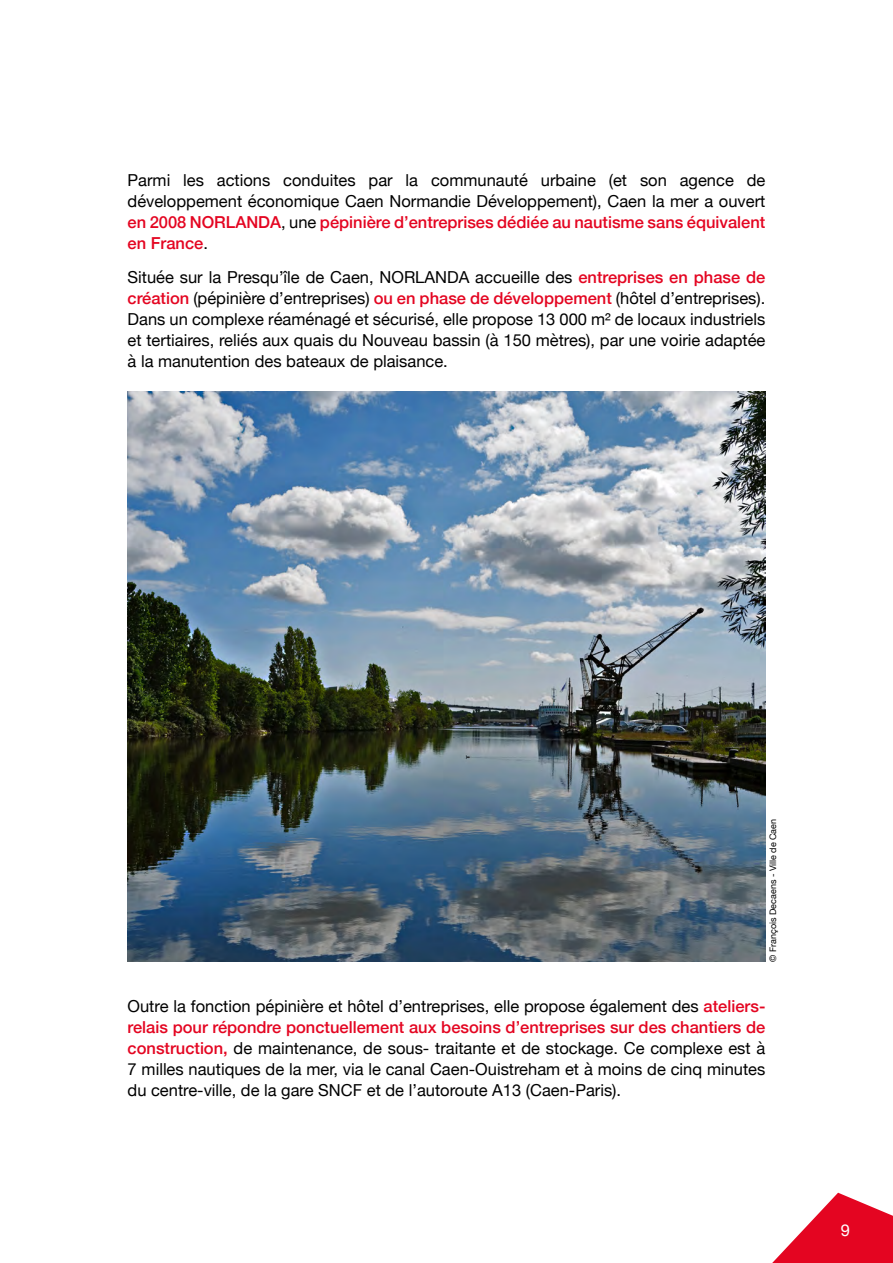
<style>
.page{position:relative;width:893px;height:1263px;background:#fff}
.page>*{position:absolute;margin:0;border:0;box-sizing:border-box;transform-origin:0 0}
.t1{font:16.5px/21px "Helvetica Neue";color:#000;text-align:justify}
.t2{font:16.5px "Helvetica Neue";color:#fff}
.t3{font:9px "Helvetica Neue";color:#000}
.s1{font-weight:500;color:#e40521}
</style>
<div class="page">
<svg style="left:772px;top:1193px;width:121px;height:70px"></svg>
<img style="left:128px;top:392px;width:637px;height:570px">
<p class="t1" style="left:128px;top:170px;width:639px">Parmi les actions conduites par la communauté urbaine (et son agence de développement économique Caen Normandie Développement), Caen la mer a ouvert <span class="s1">en 2008 NORLANDA</span>, une <span class="s1">pépinière d’entreprises dédiée au nautisme sans équivalent en France</span>.</p>
<p class="t1" style="left:128px;top:267px;width:639px">Située sur la Presqu’île de Caen, NORLANDA accueille des <span class="s1">entreprises en phase de création</span> (pépinière d’entreprises) <span class="s1">ou en phase de développement</span> (hôtel d’entreprises).<br>Dans un complexe réaménagé et sécurisé, elle propose 13 000 m² de locaux industriels et tertiaires, reliés aux quais du Nouveau bassin (à 150 mètres), par une voirie adaptée à la manutention des bateaux de plaisance.</p>
<p class="t3" style="left:766px;top:962px;width:144px;rotate:-90deg">© François Decaens - Ville de Caen</p>
<p class="t1" style="left:128px;top:997px;width:639px">Outre la fonction pépinière et hôtel d’entreprises, elle propose également des <span class="s1">ateliers&shy;relais pour répondre ponctuellement aux besoins d’entreprises sur des chantiers de construction,</span> de maintenance, de sous- traitante et de stockage. Ce complexe est à 7 milles nautiques de la mer, via le canal Caen-Ouistreham et à moins de cinq minutes du centre-ville, de la gare SNCF et de l’autoroute A13 (Caen-Paris).</p>
<p class="t2" style="left:841px;top:1218px;width:11px">9</p>
</div>
